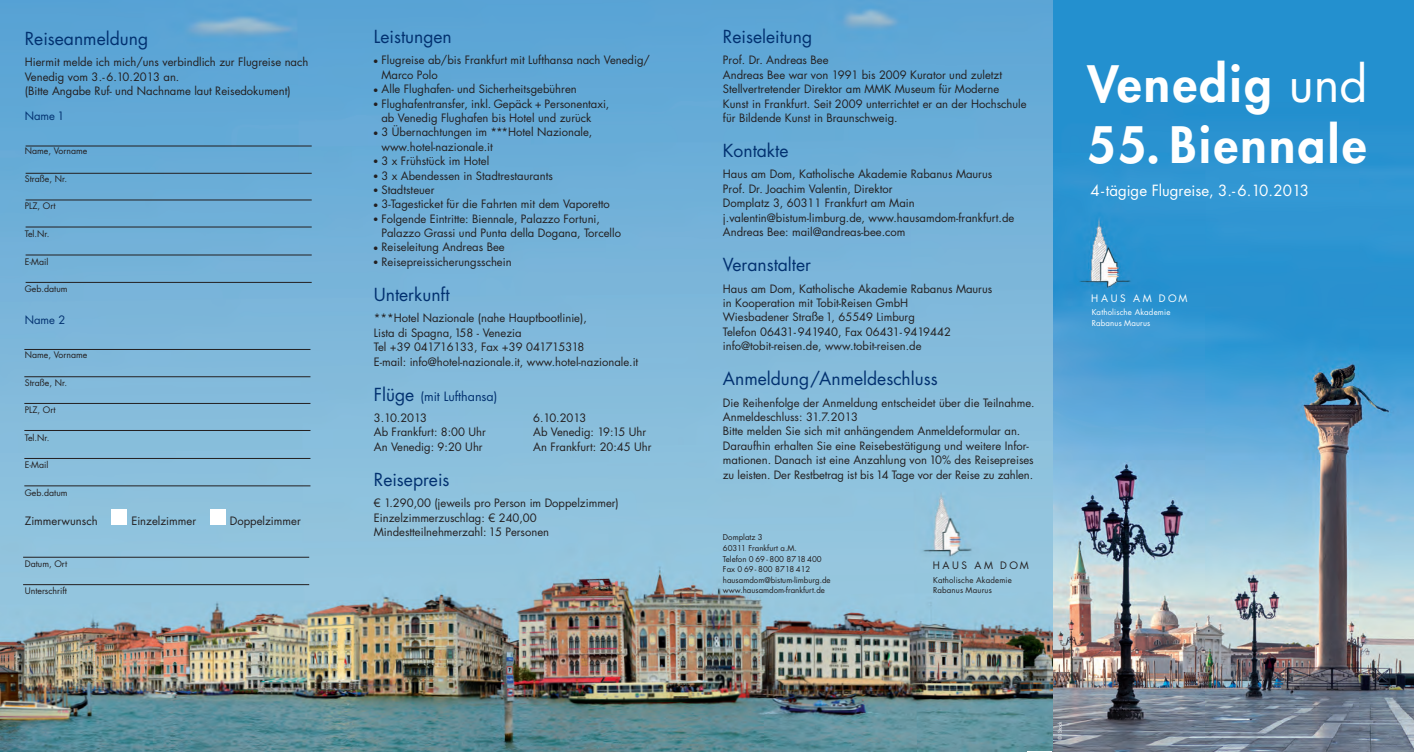
<style>
.page{position:relative;width:1414px;height:752px;background:#fff}
.page>*{position:absolute;margin:0;border:0;box-sizing:border-box;transform-origin:0 0}
.t1{font:800 48.75px "Futura LT";letter-spacing:.05em;color:#fff}
.t2{font:17.5px "Futura LT";color:#023170}
.t3{font:15px "Futura LT";color:#fff}
.t4{font:12.5px "Futura LT";color:#023170}
.t5{font:11.25px/14.4px "Futura LT";color:#231f20}
.t6{font:11.25px "Futura LT";color:#023170}
.t7{font:10px "Futura LT";letter-spacing:.265em;color:#fff}
.t8{font:10px "Futura LT";letter-spacing:.265em;color:#231f20}
.t9{font:8.75px "Futura LT";color:#231f20}
.t10{font:7.88px/10.6px "Futura LT";color:#231f20}
.t11{font:7.88px/10.6px "Futura LT";letter-spacing:.02em;color:#fff}
.t12{font:7.88px/10.6px "Futura LT";letter-spacing:.02em;color:#231f20}
.t13{font:5px "Futura LT";color:#fff}
.s1{font-family:"Lucida Grande"}
.s2{font-size:17.5px}
.s3{font-family:"Koz Min Pr 6 N";font-weight:500}
.s4{font-weight:400}
</style>
<div class="page">
<img style="left:0;top:0;width:1414px;height:751px">
<img style="left:112px;top:509px;width:15px;height:15px">
<img style="left:211px;top:509px;width:15px;height:15px">
<hr style="left:26px;top:146px;width:286px;height:1px;background:#231f20">
<hr style="left:26px;top:173px;width:286px;height:1px;background:#231f20">
<hr style="left:26px;top:200px;width:286px;height:1px;background:#231f20">
<hr style="left:26px;top:227px;width:286px;height:1px;background:#231f20">
<hr style="left:26px;top:254px;width:286px;height:1px;background:#231f20">
<hr style="left:26px;top:282px;width:286px;height:1px;background:#231f20">
<hr style="left:24px;top:349px;width:286px;height:1px;background:#231f20">
<hr style="left:24px;top:376px;width:286px;height:1px;background:#231f20">
<hr style="left:24px;top:403px;width:286px;height:1px;background:#231f20">
<hr style="left:24px;top:430px;width:286px;height:1px;background:#231f20">
<hr style="left:24px;top:458px;width:286px;height:1px;background:#231f20">
<hr style="left:24px;top:485px;width:286px;height:1px;background:#231f20">
<hr style="left:23px;top:556px;width:286px;height:1px;background:#231f20">
<hr style="left:23px;top:584px;width:286px;height:1px;background:#231f20">
<h2 class="t2" style="left:25px;top:30px;width:125px">Reiseanmeldung</h2>
<p class="t5" style="left:25px;top:56px;width:285px">Hiermit melde ich mich/uns verbindlich zur Flugreise nach<br>Venedig vom 3.-6.10.2013 an.<br>(Bitte Angabe Ruf- und Nachname laut Reisedokument)</p>
<p class="t6" style="left:25px;top:110px;width:41px">Name 1</p>
<p class="t9" style="left:25px;top:147px;width:64px">Name, Vorname</p>
<p class="t9" style="left:25px;top:175px;width:44px">Straße, Nr.</p>
<p class="t9" style="left:25px;top:202px;width:32px">PLZ, Ort</p>
<p class="t9" style="left:25px;top:230px;width:26px">Tel.Nr.</p>
<p class="t9" style="left:25px;top:257px;width:25px">E-Mail</p>
<p class="t9" style="left:25px;top:285px;width:44px">Geb.datum</p>
<p class="t6" style="left:25px;top:314px;width:42px">Name 2</p>
<p class="t9" style="left:25px;top:351px;width:64px">Name, Vorname</p>
<p class="t9" style="left:25px;top:378px;width:44px">Straße, Nr.</p>
<p class="t9" style="left:25px;top:406px;width:32px">PLZ, Ort</p>
<p class="t9" style="left:25px;top:433px;width:26px">Tel.Nr.</p>
<p class="t9" style="left:25px;top:461px;width:25px">E-Mail</p>
<p class="t9" style="left:25px;top:488px;width:44px">Geb.datum</p>
<p class="t5" style="left:25px;top:514px;width:74px">Zimmerwunsch</p>
<p class="t5" style="left:131px;top:514px;width:66px">Einzelzimmer</p>
<p class="t5" style="left:230px;top:514px;width:72px">Doppelzimmer</p>
<p class="t9" style="left:25px;top:559px;width:44px">Datum, Ort</p>
<p class="t9" style="left:25px;top:586px;width:44px">Unterschrift</p>
<h2 class="t2" style="left:374px;top:28px;width:79px">Leistungen</h2>
<p class="t5" style="left:381px;top:54px;width:270px;text-indent:-8px">● Flugreise ab/bis Frankfurt mit Lufthansa nach Venedig/<br>Marco Polo</p>
<p class="t5" style="left:374px;top:83px;width:204px">● Alle Flughafen- und Sicherheitsgebu<span class="s1">̈</span>hren</p>
<p class="t5" style="left:381px;top:97px;width:229px;text-indent:-8px">● Flughafentransfer, inkl. Gepäck + Personentaxi, ab Venedig Flughafen bis Hotel und zuru<span class="s1">̈</span>ck</p>
<p class="t5" style="left:381px;top:126px;width:212px;text-indent:-8px">● 3 Übernachtungen im ***Hotel Nazionale, www.hotel-nazionale.it</p>
<p class="t5" style="left:374px;top:155px;width:117px">● 3 x Fru<span class="s1">̈</span>hstu<span class="s1">̈</span>ck im Hotel</p>
<p class="t5" style="left:374px;top:169px;width:181px">● 3 x Abendessen in Stadtrestaurants</p>
<p class="t5" style="left:374px;top:183px;width:62px">● Stadtsteuer</p>
<p class="t5" style="left:374px;top:198px;width:237px">● 3-Tagesticket fu<span class="s1">̈</span>r die Fahrten mit dem Vaporetto</p>
<p class="t5" style="left:381px;top:212px;width:241px;text-indent:-8px">● Folgende Eintritte: Biennale, Palazzo Fortuni,<br>Palazzo Grassi und Punta della Dogana, Torcello</p>
<p class="t5" style="left:374px;top:241px;width:132px">● Reiseleitung Andreas Bee</p>
<p class="t5" style="left:374px;top:255px;width:139px">● Reisepreissicherungsschein</p>
<h2 class="t2" style="left:374px;top:286px;width:77px">Unterkunft</h2>
<p class="t5" style="left:374px;top:312px;width:266px">***Hotel Nazionale (nahe Hauptbootlinie),<br>Lista di Spagna, 158 - Venezia<br>Tel +39 041716133, Fax +39 041715318<br>E-mail: info@hotel-nazionale.it, www.hotel-nazionale.it</p>
<p class="t4" style="left:374px;top:390px;width:125px"><span class="s2">Flüge</span> (mit Lufthansa)</p>
<p class="t5" style="left:374px;top:411px;width:55px">3.10.2013</p>
<p class="t5" style="left:533px;top:411px;width:55px">6.10.2013</p>
<p class="t5" style="left:374px;top:426px;width:114px">Ab Frankfurt: 8:00 Uhr</p>
<p class="t5" style="left:533px;top:426px;width:115px">Ab Venedig: 19:15 Uhr</p>
<p class="t5" style="left:374px;top:440px;width:110px">An Venedig: 9:20 Uhr</p>
<p class="t5" style="left:533px;top:440px;width:120px">An Frankfurt: 20:45 Uhr</p>
<h2 class="t2" style="left:374px;top:471px;width:77px">Reisepreis</h2>
<p class="t5" style="left:374px;top:496px;width:246px">€ 1.290,00 (jeweils pro Person im Doppelzimmer)<br>Einzelzimmerzuschlag: € 240,00<br>Mindestteilnehmerzahl: 15 Personen</p>
<h2 class="t2" style="left:723px;top:28px;width:91px">Reiseleitung</h2>
<p class="t5" style="left:723px;top:54px;width:305px">Prof. Dr. Andreas Bee<br>Andreas Bee war von 1991 bis 2009 Kurator und zuletzt Stellvertretender Direktor am MMK Museum für Moderne Kunst in Frankfurt. Seit 2009 unterrichtet er an der Hochschule für Bildende Kunst in Braunschweig.</p>
<h2 class="t2" style="left:723px;top:142px;width:67px">Kontakte</h2>
<p class="t5" style="left:723px;top:168px;width:293px">Haus am Dom, Katholische Akademie Rabanus Maurus Prof. Dr. Joachim Valentin, Direktor<br>Domplatz 3, 60311 Frankfurt am Main j.valentin@bistum-limburg.de, www.hausamdom-frankfurt.de Andreas Bee: mail@andreas-bee.com</p>
<h2 class="t2" style="left:723px;top:256px;width:90px">Veranstalter</h2>
<p class="t5" style="left:723px;top:282px;width:271px">Haus am Dom, Katholische Akademie Rabanus Maurus in Kooperation mit Tobit-Reisen GmbH<br>Wiesbadener Straße 1, 65549 Limburg<br>Telefon 06431-941940, Fax 06431-9419442 info@tobit-reisen.de, www.tobit-reisen.de</p>
<h2 class="t2" style="left:723px;top:370px;width:216px">Anmeldung/Anmeldeschluss</h2>
<p class="t5" style="left:723px;top:396px;width:313px">Die Reihenfolge der Anmeldung entscheidet u<span class="s3">̈</span>ber die Teilnahme.<br>Anmeldeschluss: 31.7.2013<br>Bitte melden Sie sich mit anhängendem Anmeldeformular an.<br>Daraufhin erhalten Sie eine Reisebestätigung und weitere Infor - mationen. Danach ist eine Anzahlung von 10% des Reisepreises zu leisten. Der Restbetrag ist bis 14 Tage vor der Reise zu zahlen.</p>
<p class="t10" style="left:723px;top:532px;width:109px">Domplatz 3<br>60311 Frankfurt a.M.<br>Telefon 0 69 - 800 8718 400<br>Fax 0 69 - 800 8718 412 hausamdom@bistum-limburg.de www.hausamdom-frankfurt.de</p>
<p class="t8" style="left:933px;top:560px;width:98px">HAUS AM DOM</p>
<p class="t12" style="left:933px;top:574px;width:80px">Katholische Akademie<br>Rabanus Maurus</p>
<h1 class="t1" style="left:1087px;top:65px;width:282px">Venedig <span class="s4">und</span></h1>
<h1 class="t1" style="left:1087px;top:126px;width:280px">55. Biennale</h1>
<h3 class="t3" style="left:1090px;top:183px;width:220px">4-tägige Flugreise, 3.-6.10.2013</h3>
<p class="t7" style="left:1091px;top:293px;width:98px">HAUS AM DOM</p>
<p class="t11" style="left:1092px;top:307px;width:80px">Katholische Akademie<br>Rabanus Maurus</p>
<p class="t13" style="left:1058px;top:739px;width:20px;rotate:-90deg">© iStock</p>
</div>
